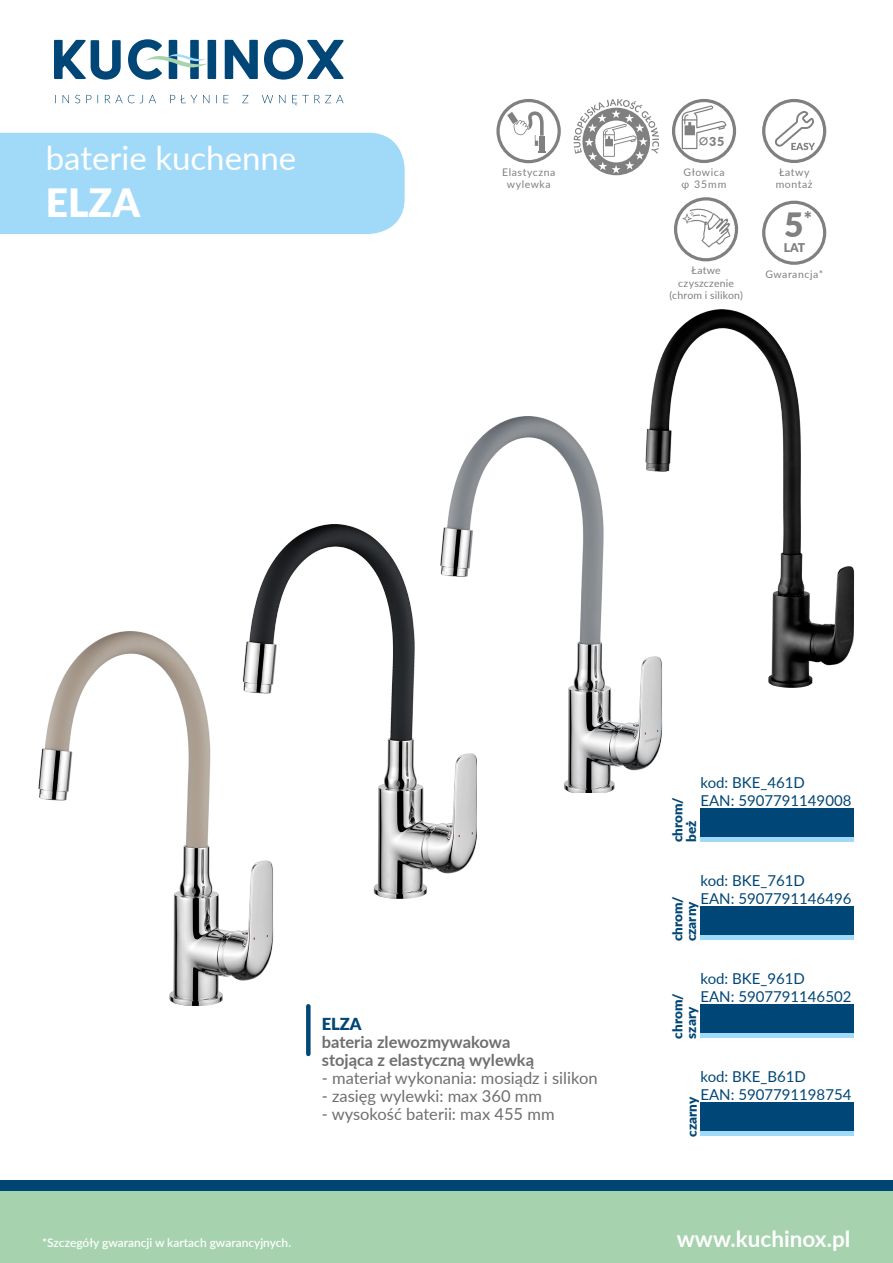
<style>
.page{position:relative;width:893px;height:1263px;background:#fff}
.page>*{position:absolute;margin:0;border:0;box-sizing:border-box;transform-origin:0 0}
.t1{font:900 39px "Lato";color:#fff}
.t2{font:900 33.45px "Lato";color:#808080}
.t3{font:33px "Lato";color:#fff}
.t4{font:700 22.5px "Lato";color:#fff}
.t5{font:16.5px "Lato";color:#6f6f6e}
.t6{font:700 16.5px/18px "Lato";color:#6f6f6e}
.t7{font:900 16.5px "Lato";color:#004676}
.t8{font:15px/18px "Lato";color:#004676}
.t9{font:900 13.5px/13.5px "Lato";color:#004676}
.t10{font:900 12.45px "Lato";color:#808080}
.t11{font:600 12px "Lato";color:#fff}
.t12{font:900 12px "Lato";color:#808080}
.t13{font:10.5px/12.6px "Lato";letter-spacing:.05em;color:#808080;text-align:center}
.t14{font:10.5px/12.6px "Lato";letter-spacing:.015em;color:#808080;text-align:center}
</style>
<div class="page">
<img style="left:38px;top:631px;width:236px;height:374px">
<svg style="left:54px;top:39px;width:290px;height:41px"></svg>
<svg style="left:55px;top:95px;width:289px;height:10px"></svg>
<div style="left:0;top:133px;width:405px;height:101px;background:#a1daf8"></div>
<div style="left:700px;top:808px;width:154px;height:30px;background:#004676"></div>
<hr style="left:700px;top:838px;width:154px;height:4px;background:#a1daf8">
<div style="left:306px;top:1006px;width:5px;height:48px;background:#004676"></div>
<div style="left:700px;top:1004px;width:154px;height:30px;background:#004676"></div>
<hr style="left:700px;top:1034px;width:154px;height:4px;background:#a1daf8">
<div style="left:700px;top:1102px;width:154px;height:30px;background:#004676"></div>
<hr style="left:700px;top:1132px;width:154px;height:4px;background:#a1daf8">
<div style="left:700px;top:906px;width:154px;height:30px;background:#004676"></div>
<hr style="left:700px;top:936px;width:154px;height:4px;background:#a1daf8">
<img style="left:229px;top:524px;width:248px;height:375px">
<img style="left:427px;top:417px;width:236px;height:376px">
<svg style="left:672px;top:99px;width:64px;height:64px"></svg>
<svg style="left:762px;top:201px;width:64px;height:64px"></svg>
<svg style="left:574px;top:99px;width:85px;height:76px"></svg>
<svg style="left:762px;top:99px;width:64px;height:64px"></svg>
<svg style="left:496px;top:99px;width:65px;height:64px"></svg>
<svg style="left:674px;top:197px;width:64px;height:64px"></svg>
<img style="left:632px;top:309px;width:223px;height:378px">
<div style="left:0;top:1180px;width:892px;height:83px;background:#a6d2ae"></div>
<div style="left:0;top:1180px;width:892px;height:10px;background:#004675"></div>
<h3 class="t3" style="left:46px;top:134px;width:252px">baterie kuchenne</h3>
<h1 class="t1" style="left:46px;top:173px;width:96px">ELZA</h1>
<p class="t13" style="left:502px;top:165px;width:55px">Elastyczna wylewka</p>
<p class="t10" style="left:709px;top:132px;width:17px">35</p>
<p class="t13" style="left:681px;top:165px;width:47px;text-align:left">Głowica φ 35mm</p>
<p class="t14" style="left:669px;top:264px;width:75px">Łatwe czyszczenie (chrom i silikon)</p>
<p class="t13" style="left:776px;top:165px;width:38px">Łatwy montaż</p>
<h2 class="t2" style="left:784px;top:200px;width:29px">5<sup>*</sup></h2>
<p class="t12" style="left:784px;top:238px;width:23px">LAT</p>
<p class="t13" style="left:765px;top:267px;width:59px">Gwarancja*</p>
<p class="t7" style="left:322px;top:1012px;width:41px">ELZA</p>
<p class="t6" style="left:322px;top:1032px;width:214px">bateria zlewozmywakowa stojąca z elastyczną wylewką</p>
<p class="t5" style="left:322px;top:1066px;width:277px">- materiał wykonania: mosiądz i silikon</p>
<p class="t5" style="left:322px;top:1084px;width:222px">- zasięg wylewki: max 360 mm</p>
<p class="t5" style="left:322px;top:1102px;width:234px">- wysokość baterii: max 455 mm</p>
<p class="t8" style="left:700px;top:773px;width:152px">kod: BKE_461D<br>EAN: 5907791149008</p>
<p class="t9" style="left:670px;top:842px;width:47px;rotate:-90deg">chrom/ beż</p>
<p class="t8" style="left:700px;top:871px;width:152px">kod: BKE_761D<br>EAN: 5907791146496</p>
<p class="t9" style="left:670px;top:941px;width:47px;rotate:-90deg">chrom/ czarny</p>
<p class="t8" style="left:700px;top:969px;width:152px">kod: BKE_961D<br>EAN: 5907791146502</p>
<p class="t9" style="left:670px;top:1038px;width:47px;rotate:-90deg">chrom/ szary</p>
<p class="t8" style="left:700px;top:1067px;width:152px">kod: BKE_B61D<br>EAN: 5907791198754</p>
<p class="t9" style="left:685px;top:1136px;width:41px;rotate:-90deg">czarny</p>
<p class="t11" style="left:42px;top:1234px;width:250px">*Szczegóły gwarancji w kartach gwarancyjnych.</p>
<h3 class="t4" style="left:677px;top:1222px;width:175px">www.kuchinox.pl</h3>
</div>
